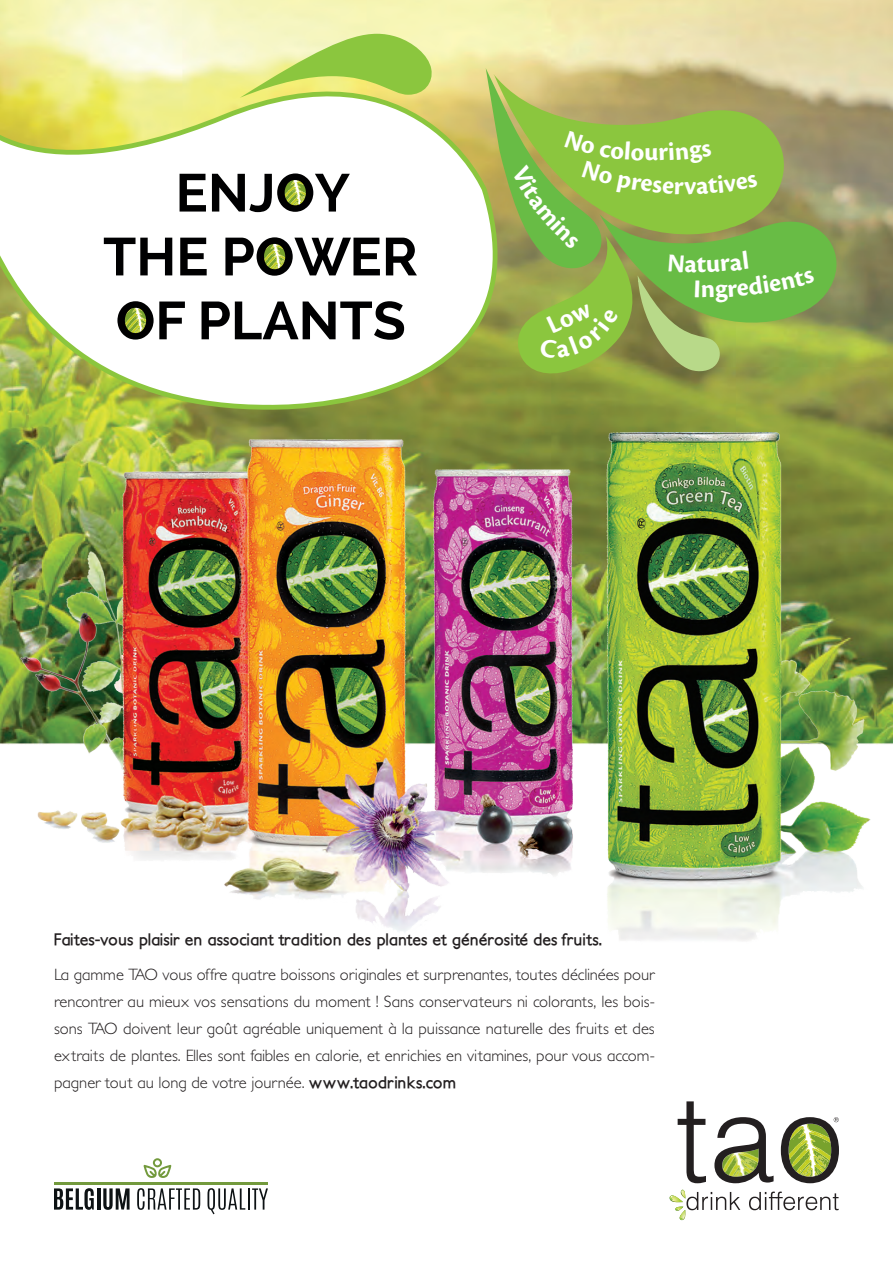
<style>
.page{position:relative;width:893px;height:1263px;background:#fff}
.page>*{position:absolute;margin:0;border:0;box-sizing:border-box;transform-origin:0 0}
.t1{font:700 53.25px/63.9px "Raleway";color:#000001;text-align:center}
.t2{font:700 26.55px "Cronos Pro";color:#fff}
.t3{font:300 16.5px/27px "Petita";color:#231f20;text-align:justify}
.t4{font:700 16.5px "Petita";color:#231f20}
.s1{font-weight:700}
</style>
<div class="page">
<img style="left:0;top:0;width:893px;height:744px">
<svg style="left:143px;top:1158px;width:28px;height:20px"></svg>
<svg style="left:54px;top:1188px;width:40px;height:22px"></svg>
<hr style="left:97px;top:1188px;width:3px;height:21px;background:#0d1214">
<svg style="left:103px;top:1188px;width:27px;height:22px"></svg>
<svg style="left:137px;top:1188px;width:63px;height:22px"></svg>
<svg style="left:207px;top:1188px;width:61px;height:26px"></svg>
<hr style="left:54px;top:1182px;width:214px;height:2px;background:#739a3d">
<svg style="left:678px;top:1101px;width:28px;height:82px"></svg>
<svg style="left:714px;top:1117px;width:60px;height:66px"></svg>
<svg style="left:781px;top:1117px;width:58px;height:66px"></svg>
<svg style="left:749px;top:1191px;width:90px;height:19px"></svg>
<svg style="left:669px;top:1190px;width:71px;height:30px"></svg>
<img style="left:21px;top:432px;width:849px;height:509px">
<svg style="left:240px;top:34px;width:194px;height:4px"></svg>
<svg style="left:0;top:38px;width:553px;height:376px"></svg>
<div style="left:282px;top:177px;width:27px;height:32px;background:#f5f7ee;border-radius:50%"></div>
<img style="left:284px;top:176px;width:25px;height:33px">
<div style="left:261px;top:241px;width:26px;height:32px;background:#fff;border-radius:50%"></div>
<img style="left:263px;top:240px;width:25px;height:33px">
<div style="left:122px;top:304px;width:27px;height:32px;background:#fff;border-radius:50%"></div>
<img style="left:125px;top:304px;width:24px;height:33px">
<svg style="left:471px;top:21px;width:367px;height:356px;background:#a0ba5f"></svg>
<h1 class="t1" style="left:103px;top:161px;width:316px">ENJOY<br>THE POWER<br>OF PLANTS</h1>
<h2 class="t2" style="left:644px;top:137px;width:16px">u</h2>
<h2 class="t2" style="left:684px;top:170px;width:14px">v</h2>
<h2 class="t2" style="left:697px;top:249px;width:11px">t</h2>
<h2 class="t2" style="left:701px;top:274px;width:16px">n</h2>
<p class="t4" style="left:54px;top:929px;width:550px">Faites-vous plaisir en associant tradition des plantes et générosité des fruits.</p>
<p class="t3" style="left:54px;top:962px;width:602px">La gamme TAO vous offre quatre boissons originales et surprenantes, toutes déclinées pour rencontrer au mieux vos sensations du moment ! Sans conservateurs ni colorants, les bois&shy;sons TAO doivent leur goût agréable uniquement à la puissance naturelle des fruits et des extraits de plantes. Elles sont faibles en calorie, et enrichies en vitamines, pour vous accom&shy;pagner tout au long de votre journée. <span class="s1">www.taodrinks.com</span></p>
</div>
